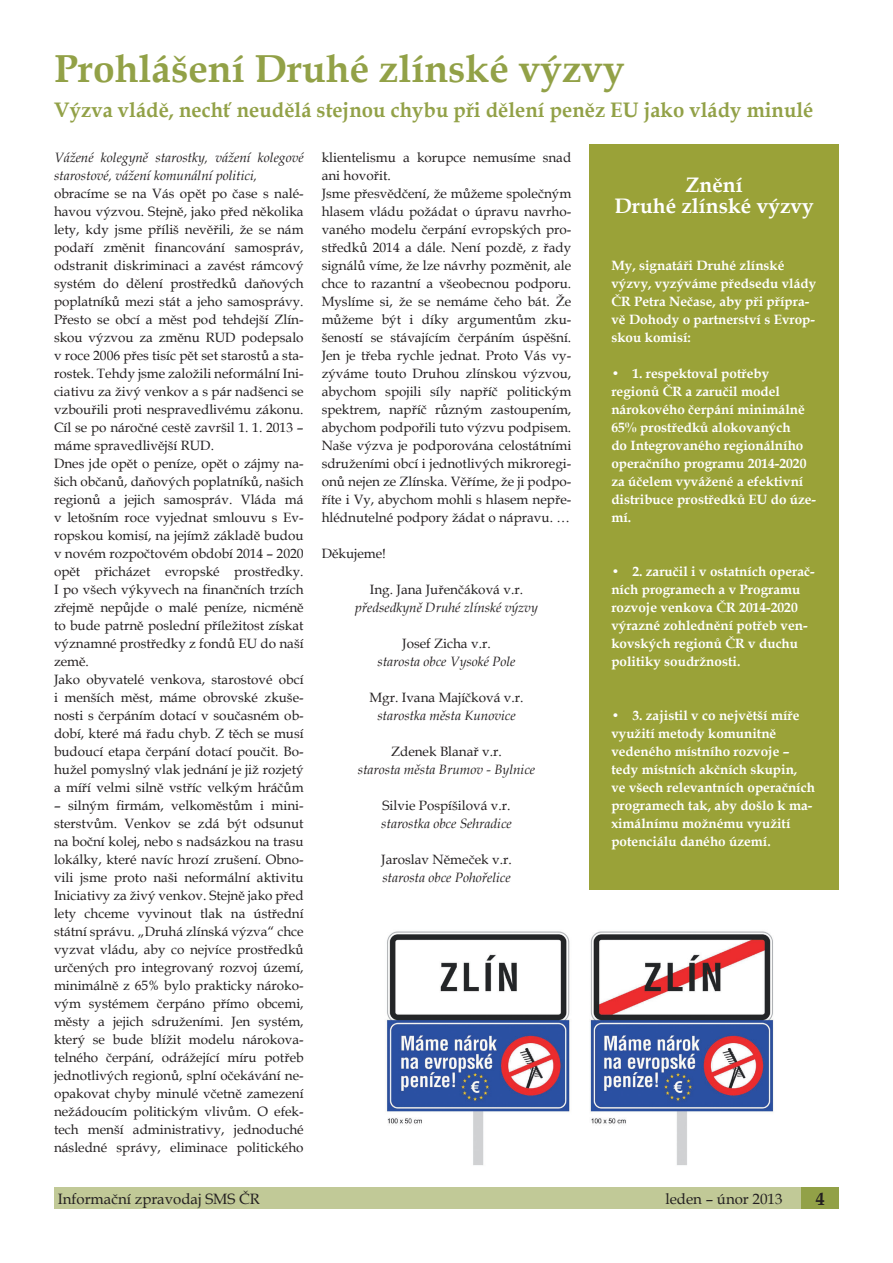
<style>
.page{position:relative;width:893px;height:1263px;background:#fff}
.page>*{position:absolute;margin:0;border:0;box-sizing:border-box;transform-origin:0 0}
.t1{font:700 39px "Book Antiqua";color:#92a147}
.t2{font:700 21px "Book Antiqua";color:#92a147}
.t3{font:700 21px/21px "Book Antiqua";color:#fff;text-align:center}
.t4{font:700 18px "Book Antiqua";color:#231f20}
.t5{font:15px "Book Antiqua";color:#231f20}
.t6{font:13.5px/18px "Book Antiqua";color:#231f20}
.t7{font:700 13.5px/18px "Book Antiqua";color:#fff}
.t8{font:italic 13.5px/18px "Book Antiqua";color:#231f20;text-align:center}
.s1{font-style:italic}
.s2{font-style:normal}
</style>
<div class="page">
<div style="left:54px;top:1187px;width:748px;height:22px;background:#c1c997"></div>
<div style="left:802px;top:1187px;width:37px;height:22px;background:#92a147"></div>
<div style="left:589px;top:145px;width:250px;height:745px;background:#9aa238"></div>
<img style="left:387px;top:931px;width:387px;height:235px">
<p class="t1" style="left:54px;top:42px;width:572px">Prohlášení Druhé zlínské výzvy</p>
<p class="t2" style="left:54px;top:96px;width:761px">Výzva vládě, nechť neudělá stejnou chybu při dělení peněz EU jako vlády minulé</p>
<p class="t6" style="left:54px;top:148px;width:251px"><span class="s1">Vážené kolegyně starostky, vážení kolegové starostové, vážení komunální politici, </span>obracíme se na Vás opět po čase s nalé&shy;havou výzvou. Stejně, jako před několika lety, kdy jsme příliš nevěřili, že se nám podaří změnit financování samospráv, odstranit diskriminaci a zavést rámcový systém do dělení prostředků daňových poplatníků mezi stát a jeho samosprávy.<br>Přesto se obcí a měst pod tehdejší Zlín&shy;skou výzvou za změnu RUD podepsalo v roce 2006 přes tisíc pět set starostů a sta&shy;rostek. Tehdy jsme založili neformální Ini&shy;ciativu za živý venkov a s pár nadšenci se vzbouřili proti nespravedlivému zákonu.<br>Cíl se po náročné cestě završil 1. 1. 2013 – máme spravedlivější RUD.<br>Dnes jde opět o peníze, opět o zájmy na&shy;šich občanů, daňových poplatníků, našich regionů a jejich samospráv. Vláda má v letošním roce vyjednat smlouvu s Ev&shy;ropskou komisí, na jejímž základě budou v novém rozpočtovém období 2014 – 2020 opět přicházet evropské prostředky.<br>I po všech výkyvech na finančních trzích zřejmě nepůjde o malé peníze, nicméně to bude patrně poslední příležitost získat významné prostředky z fondů EU do naší země.<br>Jako obyvatelé venkova, starostové obcí i menších měst, máme obrovské zkuše&shy;nosti s čerpáním dotací v současném ob&shy;dobí, které má řadu chyb. Z těch se musí budoucí etapa čerpání dotací poučit. Bo&shy;hužel pomyslný vlak jednání je již rozjetý a míří velmi silně vstříc velkým hráčům</p>
<p class="t6" style="left:54px;top:796px;width:251px;text-align:justify">– silným firmám, velkoměstům i mini&shy;sterstvům. Venkov se zdá být odsunut na boční kolej, nebo s nadsázkou na trasu lokálky, které navíc hrozí zrušení. Obno&shy;vili jsme proto naši neformální aktivitu Iniciativy za živý venkov. Stejně jako před lety chceme vyvinout tlak na ústřední státní správu. „Druhá zlínská výzva“ chce vyzvat vládu, aby co nejvíce prostředků určených pro integrovaný rozvoj území, minimálně z 65% bylo prakticky nároko&shy;vým systémem čerpáno přímo obcemi, městy a jejich sdruženími. Jen systém, který se bude blížit modelu nárokova&shy;telného čerpání, odrážející míru potřeb jednotlivých regionů, splní očekávání ne&shy;opakovat chyby minulé včetně zamezení nežádoucím politickým vlivům. O efek&shy;tech menší administrativy, jednoduché následné správy, eliminace politického</p>
<p class="t6" style="left:322px;top:148px;width:251px">klientelismu a korupce nemusíme snad ani hovořit.<br>Jsme přesvědčení, že můžeme společným hlasem vládu požádat o úpravu navrho&shy;vaného modelu čerpání evropských pro&shy;středků 2014 a dále. Není pozdě, z řady signálů víme, že lze návrhy pozměnit, ale chce to razantní a všeobecnou podporu.<br>Myslíme si, že se nemáme čeho bát. Že můžeme být i díky argumentům zku&shy;šeností se stávajícím čerpáním úspěšní.<br>Jen je třeba rychle jednat. Proto Vás vy&shy;zýváme touto Druhou zlínskou výzvou, abychom spojili síly napříč politickým spektrem, napříč různým zastoupením, abychom podpořili tuto výzvu podpisem.<br>Naše výzva je podporována celostátními sdruženími obcí i jednotlivých mikroregi&shy;onů nejen ze Zlínska. Věříme, že ji podpo&shy;říte i Vy, abychom mohli s hlasem nepře&shy;hlédnutelné podpory žádat o nápravu. …</p>
<p class="t6" style="left:322px;top:544px;width:66px">Děkujeme!</p>
<p class="t8" style="left:355px;top:580px;width:184px"><span class="s2">Ing. Jana Juřenčáková v.r. </span>předsedkyně Druhé zlínské výzvy</p>
<p class="t8" style="left:377px;top:634px;width:140px"><span class="s2">Josef Zicha v.r.<br></span>starosta obce Vysoké Pole</p>
<p class="t6" style="left:369px;top:688px;width:156px;text-align:center">Mgr. Ivana Majíčková v.r. <span class="s1">starostka města Kunovice</span></p>
<p class="t8" style="left:358px;top:742px;width:179px"><span class="s2">Zdenek Blanař v.r.<br></span>starosta města Brumov - Bylnice</p>
<p class="t8" style="left:381px;top:796px;width:132px;text-align:left"><span class="s2">Silvie Pospíšilová v.r. </span>starostka obce Sehradice</p>
<p class="t8" style="left:381px;top:850px;width:132px;text-align:left"><span class="s2">Jaroslav Němeček v.r. </span>starosta obce Pohořelice</p>
<p class="t3" style="left:614px;top:175px;width:201px">Znění<br>Druhé zlínské výzvy</p>
<p class="t7" style="left:611px;top:256px;width:206px">My, signatáři Druhé zlínské výzvy, vyzýváme předsedu vlády<br>ČR Petra Nečase, aby při přípra&shy;vě Dohody o partnerství s Evrop&shy;skou komisí:</p>
<p class="t7" style="left:611px;top:364px;width:206px">• 1. respektoval potřeby regionů ČR a zaručil model nárokového čerpání minimálně<br>65% prostředků alokovaných<br>do Integrovaného regionálního operačního programu 2014-2020 za účelem vyvážené a efektivní distribuce prostředků EU do úze&shy;mí.</p>
<p class="t7" style="left:611px;top:562px;width:205px">• 2. zaručil i v ostatních operač&shy;ních programech a v Programu rozvoje venkova ČR 2014-2020 výrazné zohlednění potřeb ven&shy;kovských regionů ČR v duchu politiky soudržnosti.</p>
<p class="t7" style="left:611px;top:706px;width:205px">• 3. zajistil v co největší míře využití metody komunitně vedeného místního rozvoje – tedy místních akčních skupin,<br>ve všech relevantních operačních programech tak, aby došlo k ma&shy;ximálnímu možnému využití potenciálu daného území.</p>
<p class="t5" style="left:58px;top:1188px;width:203px">Informační zpravodaj SMS ČR</p>
<p class="t5" style="left:665px;top:1188px;width:119px">leden – únor 2013</p>
<p class="t4" style="left:816px;top:1186px;width:10px">4</p>
</div>
